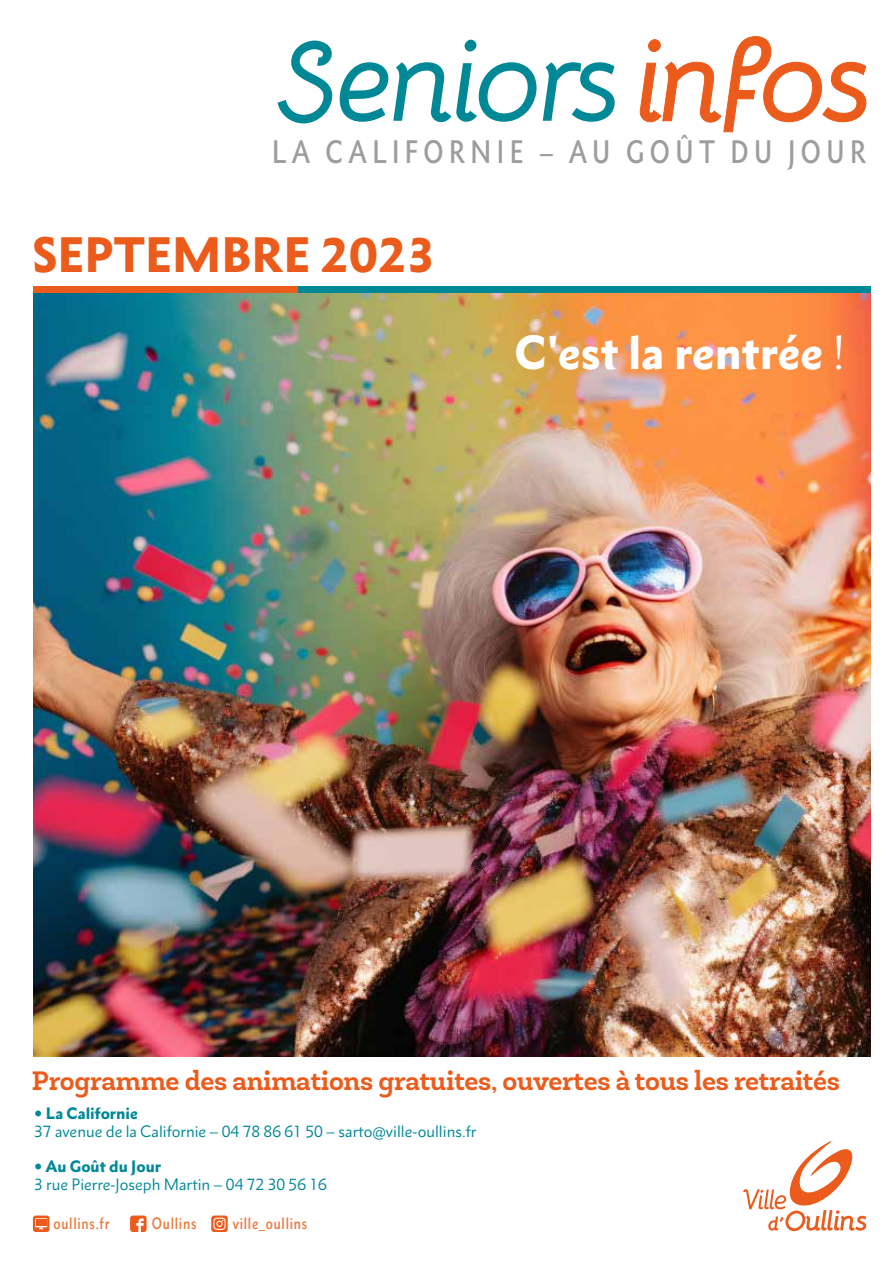
<style>
.page{position:relative;width:893px;height:1263px;background:#fff}
.page>*{position:absolute;margin:0;border:0;box-sizing:border-box;transform-origin:0 0}
.t1{font:900 45px "Metro Nova Pro";color:#eb5b1b}
.t2{font:900 43.5px "Metro Nova Pro";color:#fff}
.t3{font:500 condensed 29.4px "Metro Nova Pro";letter-spacing:.185em;color:#9d9d9c}
.t4{font:700 27px "Newslab";letter-spacing:-.01em;color:#eb5b1b}
.t5{font:15px "Metro Nova Pro";color:#008897}
.t6{font:500 condensed 15px "Metro Nova Pro";letter-spacing:.05em;color:#ee7739}
.t7{font:900 15px "Metro Nova Pro";color:#008897}
.s1{font-weight:400}
</style>
<div class="page">
<svg style="left:743px;top:1141px;width:123px;height:90px"></svg>
<svg style="left:130px;top:1215px;width:17px;height:17px"></svg>
<svg style="left:211px;top:1215px;width:17px;height:17px"></svg>
<svg style="left:33px;top:1215px;width:16px;height:17px"></svg>
<svg style="left:640px;top:36px;width:226px;height:96px"></svg>
<svg style="left:278px;top:40px;width:337px;height:83px"></svg>
<div style="left:297px;top:286px;width:573px;height:9px;background:#008897"></div>
<div style="left:33px;top:286px;width:264px;height:9px;background:#eb5b1b"></div>
<img style="left:33px;top:293px;width:837px;height:764px">
<h3 class="t3" style="left:272px;top:133px;width:596px">LA CALIFORNIE – AU GOÛT DU JOUR</h3>
<h1 class="t1" style="left:32px;top:226px;width:405px">SEPTEMBRE 2023</h1>
<h2 class="t2" style="left:514px;top:325px;width:332px">C'est la rentrée <span class="s1">!</span></h2>
<h3 class="t4" style="left:32px;top:1063px;width:809px">Programme des animations gratuites, ouvertes à tous les retraités</h3>
<p class="t7" style="left:46px;top:1103px;width:94px">La Californie</p>
<p class="t5" style="left:34px;top:1122px;width:444px">37 avenue de la Californie – 04 78 86 61 50 – sarto@ville-oullins.fr</p>
<p class="t7" style="left:46px;top:1156px;width:117px">Au Goût du Jour</p>
<p class="t5" style="left:34px;top:1174px;width:294px">3 rue Pierre-Joseph Martin – 04 72 30 56 16</p>
<p class="t6" style="left:53px;top:1214px;width:57px">oullins.fr</p>
<p class="t6" style="left:152px;top:1214px;width:46px">Oullins</p>
<p class="t6" style="left:233px;top:1214px;width:76px">ville_oullins</p>
</div>
